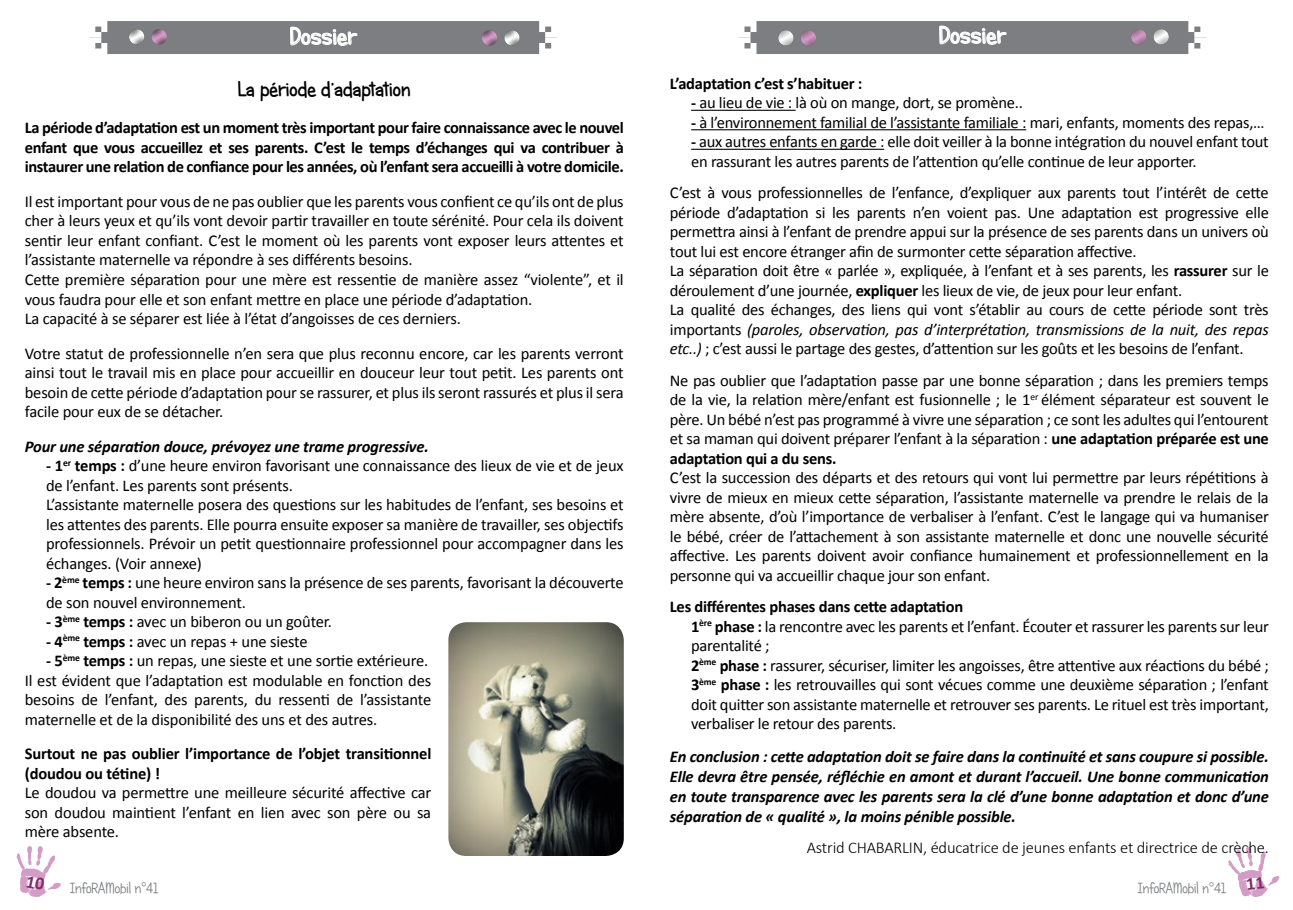
<style>
.page{position:relative;width:1293px;height:910px;background:#fff}
.page>*{position:absolute;margin:0;border:0;box-sizing:border-box;transform-origin:0 0}
.t1{font:24px "Candy Round BTN Bold";letter-spacing:.02em;color:#fff}
.t2{font:21px "Candy Round BTN Bold";color:#000}
.t3{font:16.5px/19.5px "Calibri";letter-spacing:-.015em;color:#000}
.t4{font:700 16.5px/19.5px "Calibri";letter-spacing:-.015em;color:#000;text-align:justify}
.t5{font:italic 700 16.5px/19.6px "Calibri";letter-spacing:-.01em;color:#000;text-align:justify}
.t6{font:300 16.5px "Calibri";letter-spacing:-.01em;color:#000}
.t7{font:15px "Candy Round BTN";color:#7c7e81}
.s1{font-weight:700}
.s2{font-style:italic}
</style>
<div class="page">
<svg style="left:89px;top:21px;width:468px;height:33px;background:#8a8b8e"></svg>
<svg style="left:738px;top:21px;width:468px;height:89px"></svg>
<hr style="left:691px;top:110px;width:104px;height:1px;background:#000">
<hr style="left:691px;top:129px;width:335px;height:1px;background:#000">
<hr style="left:691px;top:149px;width:193px;height:1px;background:#000">
<img style="left:448px;top:622px;width:176px;height:234px">
<svg style="left:16px;top:846px;width:45px;height:51px"></svg>
<svg style="left:1228px;top:847px;width:51px;height:50px"></svg>
<h1 class="t1" style="left:290px;top:22px;width:68px">Dossier</h1>
<h1 class="t1" style="left:939px;top:21px;width:68px">Dossier</h1>
<p class="t2" style="left:238px;top:77px;width:174px">La période d’adaptation</p>
<p class="t4" style="left:25px;top:118px;width:600px">La période d’adaptation est un moment très important pour faire connaissance avec le nouvel enfant que vous accueillez et ses parents. C’est le temps d’échanges qui va contribuer à instaurer une relation de confiance pour les années, où l’enfant sera accueilli à votre domicile.</p>
<p class="t3" style="left:25px;top:192px;width:600px">Il est important pour vous de ne pas oublier que les parents vous confient ce qu’ils ont de plus cher à leurs yeux et qu’ils vont devoir partir travailler en toute sérénité. Pour cela ils doivent sentir leur enfant confiant. C’est le moment où les parents vont exposer leurs attentes et l’assistante maternelle va répondre à ses différents besoins.<br>Cette première séparation pour une mère est ressentie de manière assez “violente”, et il vous faudra pour elle et son enfant mettre en place une période d’adaptation.<br>La capacité à se séparer est liée à l’état d’angoisses de ces derniers.</p>
<p class="t3" style="left:25px;top:343px;width:600px;text-align:justify">Votre statut de professionnelle n’en sera que plus reconnu encore, car les parents verront ainsi tout le travail mis en place pour accueillir en douceur leur tout petit. Les parents ont besoin de cette période d’adaptation pour se rassurer, et plus ils seront rassurés et plus il sera facile pour eux de se détacher.</p>
<p class="t5" style="left:25px;top:437px;width:405px">Pour une séparation douce, prévoyez une trame progressive.</p>
<p class="t3" style="left:46px;top:456px;width:579px"><span class="s1">- 1</span><sup>er</sup> <span class="s1">temps :</span> d’une heure environ favorisant une connaissance des lieux de vie et de jeux de l’enfant. Les parents sont présents.<br>L’assistante maternelle posera des questions sur les habitudes de l’enfant, ses besoins et les attentes des parents. Elle pourra ensuite exposer sa manière de travailler, ses objectifs professionnels. Prévoir un petit questionnaire professionnel pour accompagner dans les échanges. (Voir annexe)</p>
<p class="t3" style="left:46px;top:573px;width:579px"><span class="s1">- 2</span><sup>ème</sup> <span class="s1">temps :</span> une heure environ sans la présence de ses parents, favorisant la découverte de son nouvel environnement.</p>
<p class="t3" style="left:46px;top:612px;width:287px"><span class="s1">- 3</span><sup>ème</sup> <span class="s1">temps :</span> avec un biberon ou un goûter.</p>
<p class="t3" style="left:46px;top:632px;width:263px"><span class="s1">- 4</span><sup>ème</sup> <span class="s1">temps :</span> avec un repas + une sieste</p>
<p class="t3" style="left:25px;top:651px;width:408px;text-indent:21px"><span class="s1">- 5</span><sup>ème</sup> <span class="s1">temps :</span> un repas, une sieste et une sortie extérieure.<br>Il est évident que l’adaptation est modulable en fonction des besoins de l’enfant, des parents, du ressenti de l’assistante maternelle et de la disponibilité des uns et des autres.</p>
<p class="t4" style="left:25px;top:744px;width:408px">Surtout ne pas oublier l’importance de l’objet transitionnel (doudou ou tétine) !</p>
<p class="t3" style="left:25px;top:783px;width:408px;text-align:justify">Le doudou va permettre une meilleure sécurité affective car son doudou maintient l’enfant en lien avec son père ou sa mère absente.</p>
<p class="t4" style="left:670px;top:74px;width:194px">L’adaptation c’est s’habituer :</p>
<p class="t3" style="left:691px;top:93px;width:333px"><span class="s1">-</span> au lieu de vie : là où on mange, dort, se promène..</p>
<p class="t3" style="left:691px;top:113px;width:575px"><span class="s1">-</span> à l’environnement familial de l’assistante familiale : mari, enfants, moments des repas,…</p>
<p class="t3" style="left:691px;top:132px;width:579px"><span class="s1">-</span> aux autres enfants en garde : elle doit veiller à la bonne intégration du nouvel enfant tout en rassurant les autres parents de l’attention qu’elle continue de leur apporter.</p>
<p class="t3" style="left:670px;top:183px;width:600px">C’est à vous professionnelles de l’enfance, d’expliquer aux parents tout l’intérêt de cette période d’adaptation si les parents n’en voient pas. Une adaptation est progressive elle permettra ainsi à l’enfant de prendre appui sur la présence de ses parents dans un univers où tout lui est encore étranger afin de surmonter cette séparation affective.<br>La séparation doit être « parlée », expliquée, à l’enfant et à ses parents, les <span class="s1">rassurer</span> sur le déroulement d’une journée, <span class="s1">expliquer</span> les lieux de vie, de jeux pour leur enfant.<br>La qualité des échanges, des liens qui vont s’établir au cours de cette période sont très importants <span class="s2">(paroles, observation, pas d’interprétation, transmissions de la nuit, des repas etc..)</span> ; c’est aussi le partage des gestes, d’attention sur les goûts et les besoins de l’enfant.</p>
<p class="t3" style="left:670px;top:371px;width:600px;text-align:justify">Ne pas oublier que l’adaptation passe par une bonne séparation ; dans les premiers temps de la vie, la relation mère/enfant est fusionnelle ; le 1<sup>er</sup> élément séparateur est souvent le père. Un bébé n’est pas programmé à vivre une séparation ; ce sont les adultes qui l’entourent et sa maman qui doivent préparer l’enfant à la séparation : <span class="s1">une adaptation préparée est une adaptation qui a du sens.</span></p>
<p class="t3" style="left:670px;top:468px;width:600px;text-align:justify">C’est la succession des départs et des retours qui vont lui permettre par leurs répétitions à vivre de mieux en mieux cette séparation, l’assistante maternelle va prendre le relais de la mère absente, d’où l’importance de verbaliser à l’enfant. C’est le langage qui va humaniser le bébé, créer de l’attachement à son assistante maternelle et donc une nouvelle sécurité affective. Les parents doivent avoir confiance humainement et professionnellement en la personne qui va accueillir chaque jour son enfant.</p>
<p class="t3" style="left:691px;top:597px;width:579px;text-indent:-21px"><span class="s1">Les différentes phases dans cette adaptation<br>1</span><sup>ère</sup> <span class="s1">phase :</span> la rencontre avec les parents et l’enfant. Écouter et rassurer les parents sur leur parentalité ;<br><span class="s1">2</span><sup>ème</sup> <span class="s1">phase :</span> rassurer, sécuriser, limiter les angoisses, être attentive aux réactions du bébé ; <span class="s1">3</span><sup>ème</sup> <span class="s1">phase :</span> les retrouvailles qui sont vécues comme une deuxième séparation ; l’enfant doit quitter son assistante maternelle et retrouver ses parents. Le rituel est très important, verbaliser le retour des parents.</p>
<p class="t5" style="left:670px;top:747px;width:600px">En conclusion : cette adaptation doit se faire dans la continuité et sans coupure si possible.<br>Elle devra être pensée, réfléchie en amont et durant l’accueil. Une bonne communication en toute transparence avec les parents sera la clé d’une bonne adaptation et donc d’une séparation de « qualité », la moins pénible possible.</p>
<p class="t6" style="left:807px;top:838px;width:464px">Astrid CHABARLIN, éducatrice de jeunes enfants et directrice de crèche.</p>
<p class="t7" style="left:70px;top:879px;width:90px">InfoRAMobil n°41</p>
<p class="t7" style="left:1138px;top:879px;width:90px">InfoRAMobil n°41</p>
</div>
